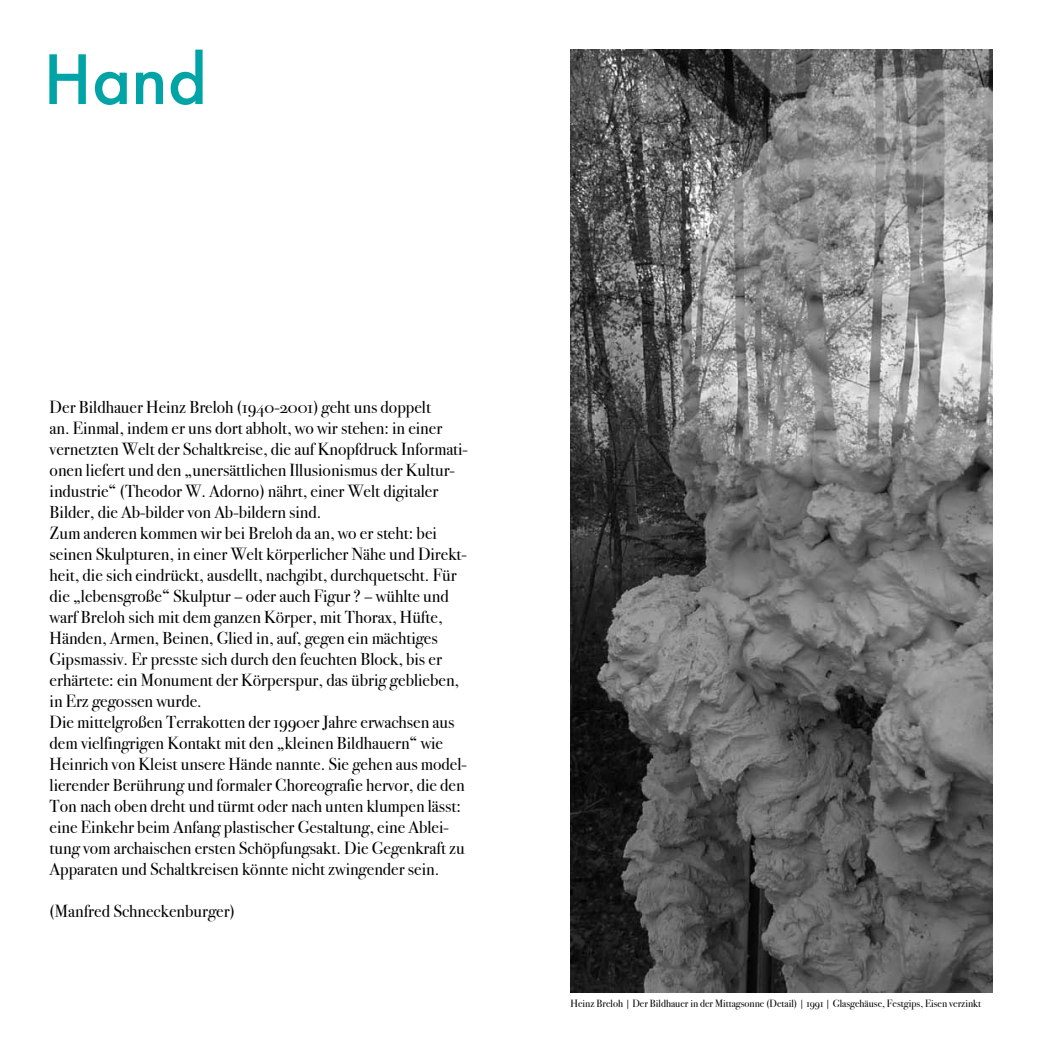
<style>
.page{position:relative;width:1042px;height:1042px;background:#fff}
.page>*{position:absolute;margin:0;border:0;box-sizing:border-box;transform-origin:0 0}
.t1{font:500 65.98px "Futura";color:#00a4a7}
.t2{font:17.5px/21px "Bodoni Svty Two OSITCTT Book";color:#000}
.t3{font:10.5px "Bodoni Svty Two OSITCTT Book";color:#000}
</style>
<div class="page">
<img style="left:570px;top:50px;width:422px;height:942px">
<h1 class="t1" style="left:43px;top:34px;width:165px">Hand</h1>
<p class="t2" style="left:50px;top:397px;width:420px">Der Bildhauer Heinz Breloh (1940-2001) geht uns doppelt<br>an. Einmal, indem er uns dort abholt, wo wir stehen: in einer vernetzten Welt der Schaltkreise, die auf Knopfdruck Informati&shy;onen liefert und den „unersättlichen Illusionismus der Kultur&shy;industrie“ (Theodor W. Adorno) nährt, einer Welt digitaler Bilder, die Ab-bilder von Ab-bildern sind.<br>Zum anderen kommen wir bei Breloh da an, wo er steht: bei seinen Skulpturen, in einer Welt körperlicher Nähe und Direkt&shy;heit, die sich eindrückt, ausdellt, nachgibt, durchquetscht. Für die „lebensgroße“ Skulptur – oder auch Figur ? – wühlte und warf Breloh sich mit dem ganzen Körper, mit Thorax, Hüfte, Händen, Armen, Beinen, Glied in, auf, gegen ein mächtiges Gipsmassiv. Er presste sich durch den feuchten Block, bis er erhärtete: ein Monument der Körperspur, das übrig geblieben, in Erz gegossen wurde.<br>Die mittelgroßen Terrakotten der 1990er Jahre erwachsen aus dem vielfingrigen Kontakt mit den „kleinen Bildhauern“ wie Heinrich von Kleist unsere Hände nannte. Sie gehen aus model&shy;lierender Berührung und formaler Choreografie hervor, die den Ton nach oben dreht und türmt oder nach unten klumpen lässt: eine Einkehr beim Anfang plastischer Gestaltung, eine Ablei&shy;tung vom archaischen ersten Schöpfungsakt. Die Gegenkraft zu Apparaten und Schaltkreisen könnte nicht zwingender sein.</p>
<p class="t2" style="left:50px;top:901px;width:187px">(Manfred Schneckenburger)</p>
<p class="t3" style="left:570px;top:997px;width:412px">Heinz Breloh | Der Bildhauer in der Mittagsonne (Detail) | 1991 | Glasgehäuse, Festgips, Eisen verzinkt</p>
</div>
